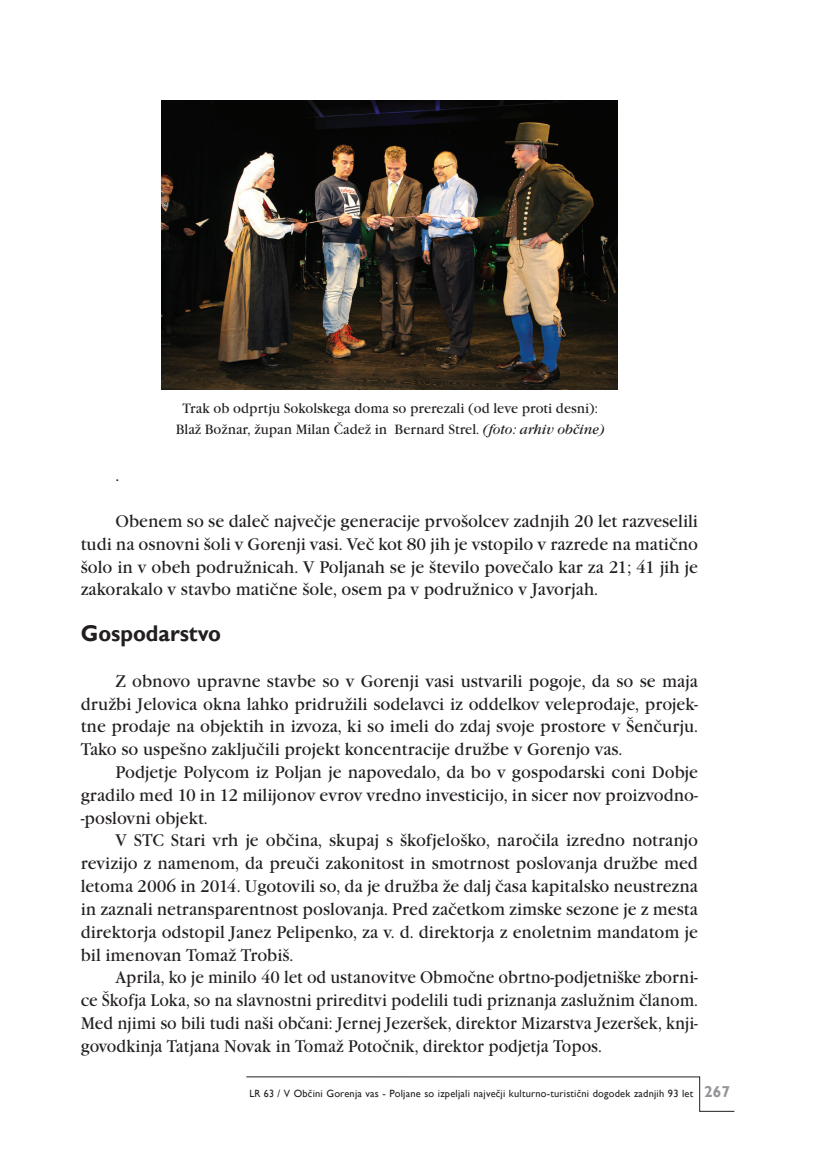
<style>
.page{position:relative;width:834px;height:1156px;background:#fff}
.page>*{position:absolute;margin:0;border:0;box-sizing:border-box;transform-origin:0 0}
.t1{font:700 22.75px "Gill Sans";color:#231f20;scale:.95 1}
.t2{font:17.5px/22.8px "Garamond Itc TEE";color:#231f20;text-align:justify;scale:.95 1}
.t3{font:17.5px/22.8px "Garamond Itc TEE";color:#231f20;text-align:justify;scale:.92 1}
.t4{font:14px/21px "Garamond Itc TEE";color:#231f20;text-align:center;scale:.95 1}
.t5{font:10.5px "Gill Sans";letter-spacing:.02em;color:#231f20;scale:.95 1}
.s1{font-style:italic}
.s2{font-weight:700;font-size:15.75px;color:#939598}
</style>
<div class="page">
<svg style="left:246px;top:1076px;width:488px;height:35px"></svg>
<img style="left:162px;top:100px;width:454px;height:290px">
<p class="t4" style="left:175px;top:398px;width:453px">Trak ob odprtju Sokolskega doma so prerezali (od leve proti desni):<br>Blaž Božnar, župan Milan Čadež in Bernard Strel. <span class="s1">(foto: arhiv občine)</span></p>
<p class="t2" style="left:115px;top:464px;width:6px">.</p>
<p class="t2" style="left:81px;top:510px;width:651px;text-indent:35px">Obenem so se daleč največje generacije prvošolcev zadnjih 20 let razveselili tudi na osnovni šoli v Gorenji vasi. Več kot 80 jih je vstopilo v razrede na matično šolo in v obeh podružnicah. V Poljanah se je število povečalo kar za 21; 41 jih je zakorakalo v stavbo matične šole, osem pa v podružnico v Javorjah.</p>
<h1 class="t1" style="left:81px;top:619px;width:149px">Gospodarstvo</h1>
<p class="t2" style="left:81px;top:669px;width:651px;text-indent:35px">Z obnovo upravne stavbe so v Gorenji vasi ustvarili pogoje, da so se maja družbi Jelovica okna lahko pridružili sodelavci iz oddelkov veleprodaje, projek&shy;tne prodaje na objektih in izvoza, ki so imeli do zdaj svoje prostore v Šenčurju.<br>Tako so uspešno zaključili projekt koncentracije družbe v Gorenjo vas.</p>
<p class="t2" style="left:81px;top:761px;width:651px;text-indent:35px">Podjetje Polycom iz Poljan je napovedalo, da bo v gospodarski coni Dobje gradilo med 10 in 12 milijonov evrov vredno investicijo, in sicer nov proizvodno--poslovni objekt.</p>
<p class="t2" style="left:81px;top:829px;width:651px;text-indent:35px">V STC Stari vrh je občina, skupaj s škofjeloško, naročila izredno notranjo revizijo z namenom, da preuči zakonitost in smotrnost poslovanja družbe med letoma 2006 in 2014. Ugotovili so, da je družba že dalj časa kapitalsko neustrezna in zaznali netransparentnost poslovanja. Pred začetkom zimske sezone je z mesta direktorja odstopil Janez Pelipenko, za v. d. direktorja z enoletnim mandatom je bil imenovan Tomaž Trobiš.</p>
<p class="t3" style="left:81px;top:966px;width:672px;text-indent:35px">Aprila, ko je minilo 40 let od ustanovitve Območne obrtno-podjetniške zborni&shy;ce Škofja Loka, so na slavnostni prireditvi podelili tudi priznanja zaslužnim članom.<br>Med njimi so bili tudi naši občani: Jernej Jezeršek, direktor Mizarstva Jezeršek, knji&shy;govodkinja Tatjana Novak in Tomaž Potočnik, direktor podjetja Topos.</p>
<p class="t5" style="left:249px;top:1087px;width:507px">LR 63 / V Občini Gorenja vas - Poljane so izpeljali največji kulturno-turistični dogodek zadnjih 93 let <span class="s2">267</span></p>
</div>
